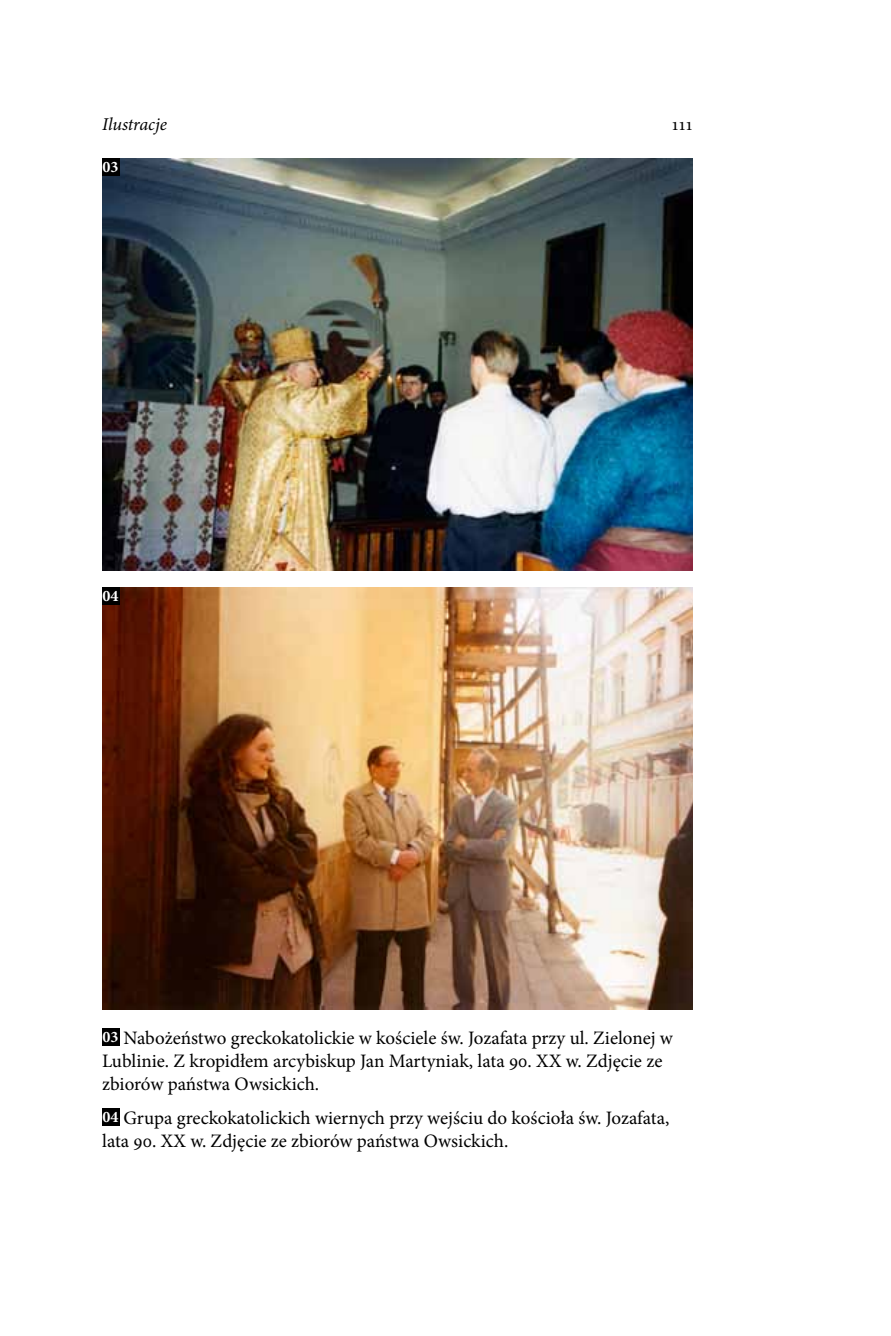
<style>
.page{position:relative;width:891px;height:1336px;background:#fff}
.page>*{position:absolute;margin:0;border:0;box-sizing:border-box;transform-origin:0 0}
.t1{font:19px/23px "Minion Pro";color:#000}
.t2{font:italic 18px "Minion Pro";letter-spacing:-.005em;color:#000}
.t3{font:18px "Minion Pro";color:#000}
.t4{font:700 16px "Minion Pro";color:#fff}
.s1{font-weight:700;font-size:16px;color:#fff}
</style>
<div class="page">
<img style="left:102px;top:159px;width:590px;height:411px">
<img style="left:102px;top:587px;width:590px;height:422px">
<div style="left:102px;top:1028px;width:17px;height:17px;background:#000"></div>
<div style="left:102px;top:1108px;width:17px;height:17px;background:#000"></div>
<div style="left:102px;top:159px;width:17px;height:17px;background:#000"></div>
<div style="left:102px;top:587px;width:17px;height:17px;background:#000"></div>
<p class="t2" style="left:102px;top:112px;width:66px">Ilustracje</p>
<p class="t3" style="left:671px;top:113px;width:22px">111</p>
<p class="t4" style="left:103px;top:156px;width:17px">03</p>
<p class="t4" style="left:103px;top:584px;width:17px">04</p>
<p class="t1" style="left:102px;top:1025px;width:572px"><span class="s1">03</span> Nabożeństwo greckokatolickie w kościele św. Jozafata przy ul. Zielonej w<br>Lublinie. Z kropidłem arcybiskup Jan Martyniak, lata 90. XX w. Zdjęcie ze zbiorów państwa Owsickich.</p>
<p class="t1" style="left:102px;top:1106px;width:568px"><span class="s1">04</span> Grupa greckokatolickich wiernych przy wejściu do kościoła św. Jozafata, lata 90. XX w. Zdjęcie ze zbiorów państwa Owsickich.</p>
</div>
